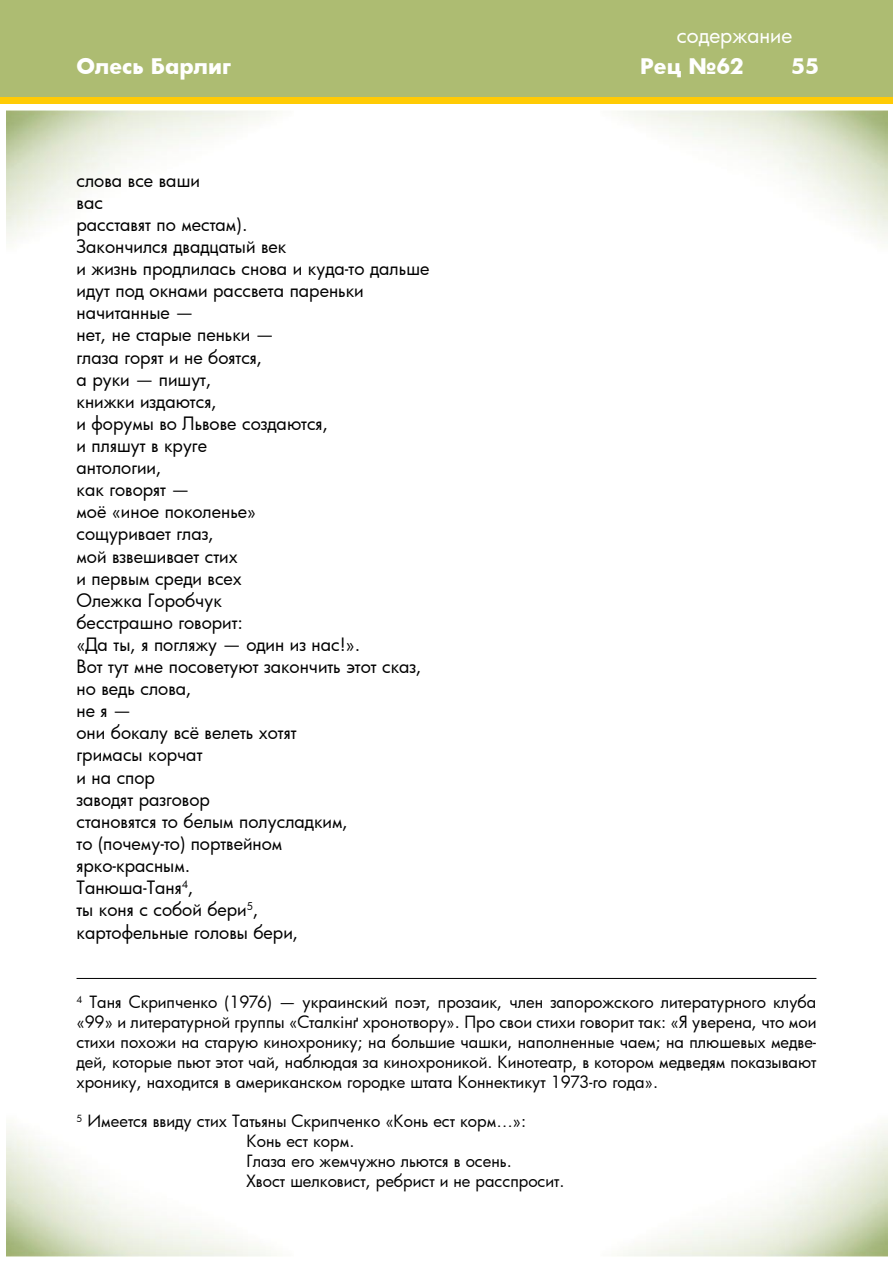
<style>
.page{position:relative;width:893px;height:1263px;background:#fff}
.page>*{position:absolute;margin:0;border:0;box-sizing:border-box;transform-origin:0 0}
.t1{font:700 21px "Futura";color:#fff}
.t2{font:21px "Futura";color:#fff}
.t3{font:18px/22px "Futura";color:#000}
.t4{font:16.5px/19.8px "Futura";color:#000;text-align:justify}
</style>
<div class="page">
<div style="left:0;top:0;width:893px;height:98px;background:#adbc72"></div>
<div style="left:0;top:98px;width:893px;height:6px;background:#ffcb05"></div>
<hr style="left:77px;top:978px;width:739px;height:1px;background:#000">
<p class="t1" style="left:77px;top:52px;width:156px">Олесь Барлиг</p>
<p class="t3" style="left:77px;top:169px;width:354px">слова все ваши<br>вас<br>расставят по местам).<br>Закончился двадцатый век<br>и жизнь продлилась снова и куда-то дальше идут под окнами рассвета пареньки начитанные —<br>нет, не старые пеньки —<br>глаза горят и не боятся,<br>а руки — пишут,<br>книжки издаются,<br>и форумы во Львове создаются,<br>и пляшут в круге<br>антологии,<br>как говорят —<br>моё «иное поколенье»<br>сощуривает глаз,<br>мой взвешивает стих<br>и первым среди всех<br>Олежка Горобчук<br>бесстрашно говорит:<br>«Да ты, я погляжу — один из нас!».<br>Вот тут мне посоветуют закончить этот сказ, но ведь слова,<br>не я —<br>они бокалу всё велеть хотят<br>гримасы корчат<br>и на спор<br>заводят разговор<br>становятся то белым полусладким,<br>то (почему-то) портвейном<br>ярко-красным.<br>Танюша-Таня<sup>4</sup>,<br>ты коня с собой бери<sup>5</sup>,<br>картофельные головы бери,</p>
<p class="t2" style="left:677px;top:21px;width:117px">содержание</p>
<p class="t1" style="left:640px;top:52px;width:106px">Рец №62</p>
<p class="t1" style="left:791px;top:52px;width:30px">55</p>
<p class="t4" style="left:77px;top:992px;width:741px"><sup>4</sup> Таня Скрипченко (1976) — украинский поэт, прозаик, член запорожского литературного клуба «99» и литературной группы «Сталкінґ хронотвору». Про свои стихи говорит так: «Я уверена, что мои стихи похожи на старую кинохронику; на большие чашки, наполненные чаем; на плюшевых медве&shy;дей, которые пьют этот чай, наблюдая за кинохроникой. Кинотеатр, в котором медведям показывают хронику, находится в американском городке штата Коннектикут 1973-го года».</p>
<p class="t4" style="left:247px;top:1111px;width:319px;text-align:left;text-indent:-170px"><sup>5</sup> Имеется ввиду стих Татьяны Скрипченко «Конь ест корм…»:<br>Конь ест корм.<br>Глаза его жемчужно льются в осень.<br>Хвост шелковист, ребрист и не расспросит.</p>
</div>
